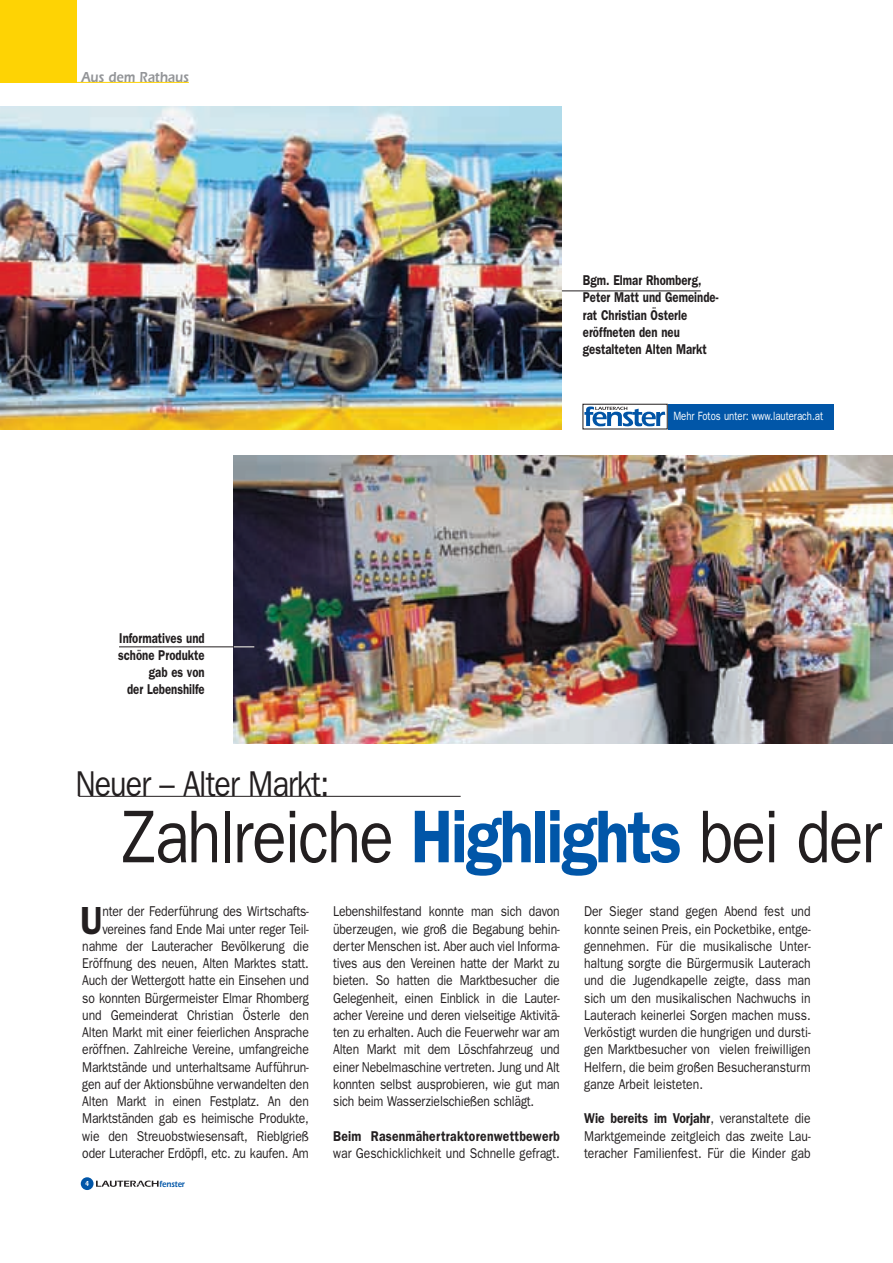
<style>
.page{position:relative;width:893px;height:1263px;background:#fff}
.page>*{position:absolute;margin:0;border:0;box-sizing:border-box;transform-origin:0 0}
.t1{font:75px "Franklin Gothic";letter-spacing:-.03em;color:#231f20;scale:.85 1}
.t2{font:600 39.3px "Franklin Gothic";color:#231f20;scale:.85 1}
.t3{font:36px "Franklin Gothic";letter-spacing:-.03em;color:#231f20;scale:.85 1}
.t4{font:600 15px "Itc Eras";color:#939598;scale:.85 1}
.t5{font:14.25px/17.2px "Franklin Gothic";letter-spacing:-.01em;color:#231f20;text-align:justify;scale:.85 1}
.t6{font:600 14.25px/17.1px "Franklin Gothic";color:#231f20;scale:.8 1}
.t7{font:600 14.25px "Franklin Gothic";letter-spacing:.02em;color:#231f20;scale:.85 1}
.t8{font:12px "Franklin Gothic";color:#fff;scale:.8 1}
.t9{font:600 9px "Itc Eras";color:#0156a8;scale:.85 1}
.t10{font:600 7.5px "Itc Eras";color:#fff;scale:.85 1}
.s1{font-weight:600;color:#0156a8}
.s2{font-weight:600}
</style>
<div class="page">
<hr style="left:560px;top:291px;width:141px;height:1px;background:#231f20">
<img style="left:0;top:106px;width:561px;height:323px">
<img style="left:234px;top:455px;width:659px;height:289px">
<hr style="left:79px;top:796px;width:382px;height:1px;background:#231f20">
<div style="left:0;top:0;width:77px;height:83px;background:#fed304"></div>
<hr style="left:75px;top:82px;width:114px;height:1px;background:#fed304">
<div style="left:81px;top:1177px;width:13px;height:13px;background:#0156a8;border-radius:50%"></div>
<svg style="left:96px;top:1180px;width:63px;height:7px"></svg>
<svg style="left:537px;top:291px;width:24px;height:1px"></svg>
<hr style="left:119px;top:647px;width:135px;height:1px;background:#231f20">
<svg style="left:234px;top:647px;width:20px;height:1px"></svg>
<div style="left:583px;top:404px;width:85px;height:25px;border:1px solid #231f20"></div>
<svg style="left:584px;top:406px;width:81px;height:20px"></svg>
<div style="left:668px;top:404px;width:165px;height:25px;background:#0156a8"></div>
<p class="t4" style="left:82px;top:72px;width:128px">Aus dem Rathaus</p>
<p class="t6" style="left:118px;top:630px;width:110px;text-align:right">Informatives und schöne Produkte gab es von<br>der Lebenshilfe</p>
<h3 class="t3" style="left:75px;top:771px;width:300px">Neuer – Alter Markt:</h3>
<p class="t6" style="left:583px;top:273px;width:171px">Bgm. Elmar Rhomberg,<br>Peter Matt und Gemeinde&shy;rat Christian Österle eröffneten den neu gestalteten Alten Markt</p>
<p class="t8" style="left:673px;top:412px;width:189px">Mehr Fotos unter: www.lauterach.at</p>
<h1 class="t1" style="left:122px;top:811px;width:895px">Zahlreiche <span class="s1">Highlights</span> bei der</h1>
<p class="t5" style="left:82px;top:904px;width:268px;text-align:right">nter der Federführung des Wirtschafts&shy;vereines fand Ende Mai unter reger Teil&shy;nahme der Lauteracher Bevölkerung die Eröffnung des neuen, Alten Marktes statt.<br>Auch der Wettergott hatte ein Einsehen und so konnten Bürgermeister Elmar Rhomberg und Gemeinderat Christian Österle den Alten Markt mit einer feierlichen Ansprache eröffnen. Zahlreiche Vereine, umfangreiche Marktstände und unterhaltsame Aufführun&shy;gen auf der Aktionsbühne verwandelten den Alten Markt in einen Festplatz. An den Marktständen gab es heimische Produkte, wie den Streuobstwiesensaft, Rieblgrieß oder Luteracher Erdöpfl, etc. zu kaufen. Am</p>
<p class="t5" style="left:584px;top:904px;width:268px">Der Sieger stand gegen Abend fest und konnte seinen Preis, ein Pocketbike, entge&shy;gennehmen. Für die musikalische Unter&shy;haltung sorgte die Bürgermusik Lauterach und die Jugendkapelle zeigte, dass man sich um den musikalischen Nachwuchs in Lauterach keinerlei Sorgen machen muss.<br>Verköstigt wurden die hungrigen und dursti&shy;gen Marktbesucher von vielen freiwilligen Helfern, die beim großen Besucheransturm ganze Arbeit leisteten.</p>
<p class="t5" style="left:333px;top:904px;width:268px">Lebenshilfestand konnte man sich davon überzeugen, wie groß die Begabung behin&shy;derter Menschen ist. Aber auch viel Informa&shy;tives aus den Vereinen hatte der Markt zu bieten. So hatten die Marktbesucher die Gelegenheit, einen Einblick in die Lauter&shy;acher Vereine und deren vielseitige Aktivitä&shy;ten zu erhalten. Auch die Feuerwehr war am Alten Markt mit dem Löschfahrzeug und einer Nebelmaschine vertreten. Jung und Alt konnten selbst ausprobieren, wie gut man sich beim Wasserzielschießen schlägt.</p>
<p class="t7" style="left:333px;top:1131px;width:268px">Beim Rasenmähertraktorenwettbewerb</p>
<p class="t5" style="left:333px;top:1145px;width:268px">war Geschicklichkeit und Schnelle gefragt.</p>
<h2 class="t2" style="left:81px;top:906px;width:27px">U</h2>
<p class="t5" style="left:584px;top:1111px;width:268px"><span class="s2">Wie bereits im Vorjahr</span>, veranstaltete die Marktgemeinde zeitgleich das zweite Lau&shy;teracher Familienfest. Für die Kinder gab</p>
<p class="t10" style="left:85px;top:1181px;width:6px">4</p>
<p class="t9" style="left:160px;top:1181px;width:31px">fenster</p>
</div>
